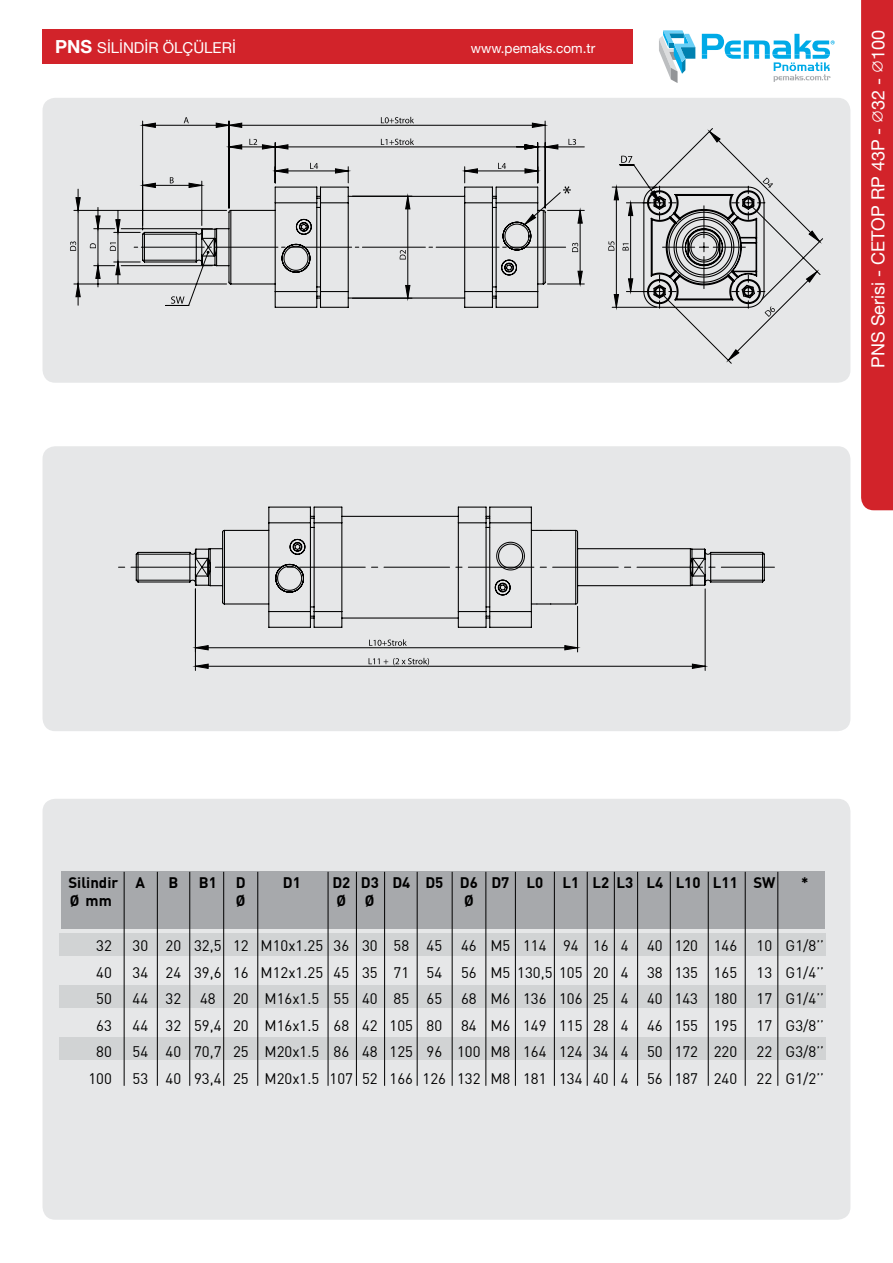
<style>
.page{position:relative;width:893px;height:1263px;background:#fff}
.page>*{position:absolute;margin:0;border:0;box-sizing:border-box;transform-origin:0 0}
.t1{font:18px "Helvetica Neue";color:#fff}
.t2{font:15px "DINTR";color:#000}
.t3{font:15px "DINTR Bold";color:#000}
.t4{font:15px "Helvetica Neue";color:#fff}
.t5{font:13.5px "Helvetica Neue";color:#fff}
.s1{font-weight:700;font-size:18px}
</style>
<div class="page">
<svg style="left:861px;top:0;width:32px;height:510px;background:#d2262d"></svg>
<div style="left:43px;top:30px;width:589px;height:34px;background:#d2232a"></div>
<svg style="left:659px;top:30px;width:36px;height:53px"></svg>
<svg style="left:702px;top:34px;width:133px;height:48px"></svg>
<div style="left:43px;top:98px;width:807px;height:285px;background:#e6e7e8;border-radius:13px"></div>
<div style="left:43px;top:799px;width:807px;height:421px;background:#e6e7e8;border-radius:13px"></div>
<div style="left:43px;top:446px;width:807px;height:285px;background:#e6e7e8;border-radius:13px"></div>
<div style="left:61px;top:872px;width:764px;height:57px;background:#a7a9ac"></div>
<div style="left:59px;top:933px;width:767px;height:23px;background:#d1d3d4"></div>
<div style="left:59px;top:985px;width:767px;height:23px;background:#d1d3d4"></div>
<div style="left:59px;top:1037px;width:767px;height:23px;background:#d1d3d4"></div>
<hr style="left:124px;top:872px;width:1px;height:214px;background:#000">
<hr style="left:157px;top:872px;width:1px;height:214px;background:#000">
<hr style="left:189px;top:872px;width:1px;height:214px;background:#000">
<hr style="left:223px;top:872px;width:1px;height:214px;background:#000">
<hr style="left:257px;top:872px;width:1px;height:214px;background:#000">
<hr style="left:328px;top:872px;width:1px;height:214px;background:#000">
<hr style="left:356px;top:872px;width:1px;height:214px;background:#000">
<hr style="left:417px;top:872px;width:1px;height:214px;background:#000">
<hr style="left:452px;top:872px;width:1px;height:214px;background:#000">
<hr style="left:486px;top:872px;width:1px;height:214px;background:#000">
<hr style="left:515px;top:872px;width:1px;height:214px;background:#000">
<hr style="left:554px;top:872px;width:1px;height:214px;background:#000">
<hr style="left:587px;top:872px;width:1px;height:214px;background:#000">
<hr style="left:614px;top:872px;width:1px;height:214px;background:#000">
<hr style="left:637px;top:872px;width:1px;height:214px;background:#000">
<hr style="left:670px;top:872px;width:1px;height:214px;background:#000">
<hr style="left:708px;top:872px;width:1px;height:214px;background:#000">
<hr style="left:745px;top:872px;width:1px;height:214px;background:#000">
<hr style="left:778px;top:872px;width:1px;height:214px;background:#000">
<hr style="left:384px;top:872px;width:1px;height:214px;background:#000">
<svg style="left:70px;top:241px;width:3px;height:10px"></svg>
<svg style="left:728px;top:272px;width:89px;height:88px"></svg>
<svg style="left:76px;top:198px;width:58px;height:99px"></svg>
<svg style="left:699px;top:131px;width:121px;height:121px"></svg>
<svg style="left:134px;top:117px;width:542px;height:168px"></svg>
<svg style="left:141px;top:186px;width:624px;height:122px"></svg>
<hr style="left:705px;top:589px;width:1px;height:81px;background:#000">
<hr style="left:195px;top:589px;width:1px;height:81px;background:#000">
<svg style="left:119px;top:566px;width:655px;height:85px"></svg>
<svg style="left:195px;top:658px;width:511px;height:11px"></svg>
<svg style="left:135px;top:506px;width:631px;height:122px"></svg>
<p class="t4" style="left:55px;top:37px;width:182px"><span class="s1">PNS</span> SİLİNDİR ÖLÇÜLERİ</p>
<p class="t5" style="left:471px;top:39px;width:126px">www.pemaks.com.tr</p>
<p class="t1" style="left:865px;top:368px;width:339px;rotate:-90deg">PNS Serisi - CETOP RP 43P - ∅32 - ∅100</p>
<p class="t3" style="left:68px;top:873px;width:78px">Silindir A</p>
<p class="t3" style="left:168px;top:873px;width:11px">B</p>
<p class="t3" style="left:199px;top:873px;width:20px">B1</p>
<p class="t3" style="left:236px;top:873px;width:11px">D</p>
<p class="t3" style="left:283px;top:873px;width:20px">D1</p>
<p class="t3" style="left:332px;top:873px;width:212px">D2 D3 D4 D5 D6 D7 L0</p>
<p class="t3" style="left:562px;top:873px;width:214px">L1 L2 L3 L4 L10 L11 SW</p>
<p class="t3" style="left:801px;top:873px;width:9px">*</p>
<p class="t3" style="left:70px;top:890px;width:44px">Ø mm</p>
<p class="t3" style="left:236px;top:890px;width:11px">Ø</p>
<p class="t3" style="left:336px;top:890px;width:40px">Ø Ø</p>
<p class="t3" style="left:464px;top:890px;width:11px">Ø</p>
<p class="t2" style="left:96px;top:936px;width:17px">32</p>
<p class="t2" style="left:133px;top:936px;width:311px">30 20 32,5 12 M10x1.25 36 30 58 45</p>
<p class="t2" style="left:461px;top:936px;width:278px">46 M5 114 94 16 4 40 120 146</p>
<p class="t2" style="left:757px;top:936px;width:69px">10 G1/8’’</p>
<p class="t2" style="left:96px;top:963px;width:17px">40</p>
<p class="t2" style="left:133px;top:963px;width:311px">34 24 39,6 16 M12x1.25 45 35 71 54</p>
<p class="t2" style="left:461px;top:963px;width:278px">56 M5 130,5 105 20 4 38 135 165</p>
<p class="t2" style="left:757px;top:963px;width:69px">13 G1/4’’</p>
<p class="t2" style="left:96px;top:989px;width:17px">50</p>
<p class="t2" style="left:133px;top:989px;width:50px">44 32</p>
<p class="t2" style="left:200px;top:989px;width:244px">48 20 M16x1.5 55 40 85 65</p>
<p class="t2" style="left:461px;top:989px;width:278px">68 M6 136 106 25 4 40 143 180</p>
<p class="t2" style="left:757px;top:989px;width:69px">17 G1/4’’</p>
<p class="t2" style="left:96px;top:1016px;width:17px">63</p>
<p class="t2" style="left:133px;top:1016px;width:311px">44 32 59,4 20 M16x1.5 68 42 105 80</p>
<p class="t2" style="left:461px;top:1016px;width:278px">84 M6 149 115 28 4 46 155 195</p>
<p class="t2" style="left:757px;top:1016px;width:69px">17 G3/8’’</p>
<p class="t2" style="left:96px;top:1042px;width:17px">80</p>
<p class="t2" style="left:133px;top:1042px;width:606px">54 40 70,7 25 M20x1.5 86 48 125 96 100 M8 164 124 34 4 50 172 220</p>
<p class="t2" style="left:757px;top:1042px;width:69px">22 G3/8’’</p>
<p class="t2" style="left:88px;top:1069px;width:25px">100</p>
<p class="t2" style="left:133px;top:1069px;width:606px">53 40 93,4 25 M20x1.5 107 52 166 126 132 M8 181 134 40 4 56 187 240</p>
<p class="t2" style="left:757px;top:1069px;width:69px">22 G1/2’’</p>
</div>
